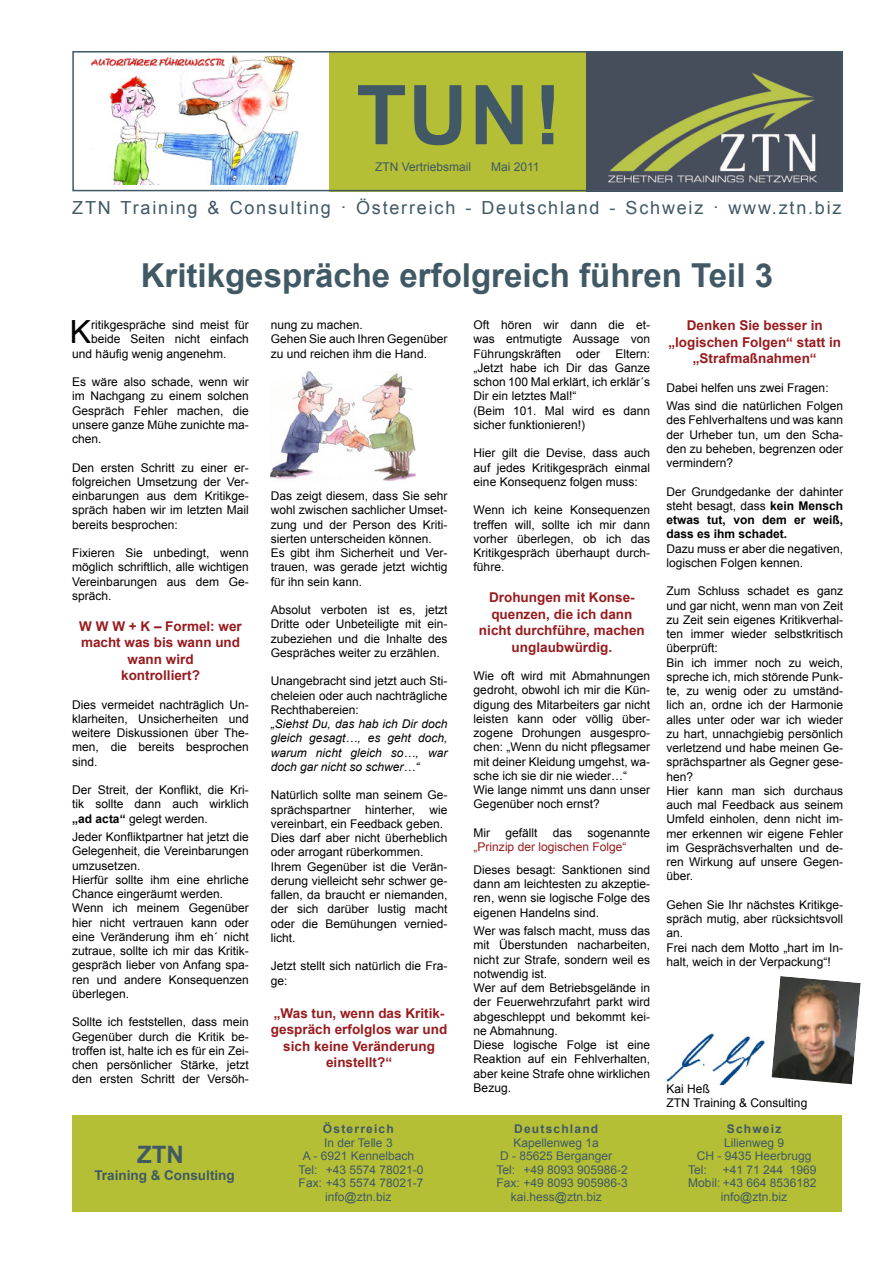
<style>
.page{position:relative;width:893px;height:1263px;background:#fff}
.page>*{position:absolute;margin:0;border:0;box-sizing:border-box;transform-origin:0 0}
.t1{font:700 82.5px "Arial";color:#405965}
.t2{font:700 33px "Arial";color:#405965}
.t3{font:31.95px "Arial";color:#000}
.t4{font:700 24px "Arial";color:#405965}
.t5{font:18px "Arial";letter-spacing:.1em;color:#405965}
.t6{font:700 13.5px/16.5px "Arial";color:#981b1e;text-align:center}
.t7{font:700 13.5px "Arial";color:#405965}
.t8{font:12px/14.2px "Arial";color:#000;text-align:justify}
.t9{font:12px/13.5px "Arial";color:#405965;text-align:center}
.t10{font:italic 12px/14.2px "Arial";color:#000;text-align:justify}
.t11{font:700 12px/14.2px "Arial";color:#000;text-align:justify}
.t12{font:700 12px "Arial";letter-spacing:.1em;color:#405965}
.t13{font:12px "Arial";color:#981b1e}
.s1{font-weight:400}
.s2{font-weight:700}
</style>
<div class="page">
<div style="left:329px;top:51px;width:256px;height:140px;background:#b5bf35"></div>
<img style="left:586px;top:53px;width:254px;height:136px">
<div style="left:72px;top:51px;width:770px;height:140px;border:1px solid #405965"></div>
<div style="left:72px;top:1115px;width:769px;height:97px;background:#b5bf35"></div>
<img style="left:271px;top:372px;width:144px;height:109px">
<img style="left:91px;top:56px;width:208px;height:129px">
<img style="left:666px;top:1033px;width:100px;height:51px">
<img style="left:771px;top:976px;width:89px;height:108px">
<h1 class="t1" style="left:356px;top:84px;width:207px">TUN!</h1>
<p class="t9" style="left:375px;top:161px;width:98px">ZTN Vertriebsmail</p>
<p class="t9" style="left:491px;top:161px;width:50px">Mai 2011</p>
<h3 class="t5" style="left:72px;top:201px;width:770px">ZTN Training &amp; Consulting . Österreich - Deutschland - Schweiz . www.ztn.biz</h3>
<h2 class="t2" style="left:141px;top:263px;width:634px">Kritikgespräche erfolgreich führen Teil 3</h2>
<p class="t8" style="left:271px;top:319px;width:178px;text-align:left">nung zu machen.<br>Gehen Sie auch Ihren Gegenüber zu und reichen ihm die Hand.</p>
<p class="t8" style="left:473px;top:319px;width:178px">Oft hören wir dann die et&shy;was entmutigte Aussage von Führungskräften</p>
<p class="t6" style="left:668px;top:318px;width:174px">Denken Sie besser in „logischen Folgen“ statt in „Strafmaßnahmen“</p>
<p class="t8" style="left:666px;top:379px;width:178px;line-height:18.5px">Dabei helfen uns zwei Fragen:<br>Was sind die natürlichen Folgen</p>
<p class="t8" style="left:666px;top:414px;width:178px">des Fehlverhaltens und was kann der Urheber tun, um den Scha&shy;den zu beheben, begrenzen oder vermindern?</p>
<p class="t11" style="left:666px;top:485px;width:178px"><span class="s1">Der Grundgedanke der dahinter steht besagt, dass</span> kein Mensch etwas tut, von dem er weiß, dass es ihm schadet.</p>
<p class="t8" style="left:666px;top:542px;width:178px">Dazu muss er aber die negativen, logischen Folgen kennen.</p>
<p class="t8" style="left:666px;top:585px;width:178px;text-align:left">Zum Schluss schadet es ganz und gar nicht, wenn man von Zeit zu Zeit sein eigenes Kritikverhal&shy;ten immer wieder selbstkritisch überprüft:<br>Bin ich immer noch zu weich, spreche ich, mich störende Punk&shy;te, zu wenig oder zu umständ&shy;lich an, ordne ich der Harmonie alles unter oder war ich wieder zu hart, unnachgiebig persönlich verletzend und habe meinen Ge&shy;sprächspartner als Gegner gese&shy;hen?<br>Hier kann man sich durchaus auch mal Feedback aus seinem<br>Umfeld einholen, denn nicht im&shy;mer erkennen wir eigene Fehler im Gesprächsverhalten und de&shy;ren Wirkung auf unsere Gegen&shy;über.</p>
<p class="t8" style="left:666px;top:899px;width:178px;text-align:left">Gehen Sie Ihr nächstes Kritikge&shy;spräch mutig, aber rücksichtsvoll an.<br>Frei nach dem Motto „hart im In&shy;halt, weich in der Verpackung“!</p>
<h3 class="t3" style="left:70px;top:320px;width:23px">K</h3>
<p class="t8" style="left:91px;top:319px;width:159px">ritikgespräche sind meist für</p>
<p class="t8" style="left:91px;top:333px;width:159px">beide Seiten nicht einfach</p>
<p class="t8" style="left:72px;top:347px;width:156px">und häufig wenig angenehm.</p>
<p class="t8" style="left:72px;top:376px;width:178px">Es wäre also schade, wenn wir im Nachgang zu einem solchen Gespräch Fehler machen, die unsere ganze Mühe zunichte ma&shy;chen.</p>
<p class="t8" style="left:72px;top:461px;width:178px">Den ersten Schritt zu einer er&shy;folgreichen Umsetzung der Ver&shy;einbarungen aus dem Kritikge&shy;spräch haben wir im letzten Mail bereits besprochen:</p>
<p class="t8" style="left:72px;top:547px;width:178px">Fixieren Sie unbedingt, wenn möglich schriftlich, alle wichtigen Vereinbarungen aus dem Ge&shy;spräch.</p>
<p class="t6" style="left:79px;top:619px;width:164px">W W W + K – Formel: wer macht was bis wann und wann wird<br>kontrolliert?</p>
<p class="t8" style="left:72px;top:698px;width:178px">Dies vermeidet nachträglich Un&shy;klarheiten, Unsicherheiten und weitere Diskussionen über The&shy;men, die bereits besprochen sind.</p>
<p class="t8" style="left:72px;top:784px;width:178px">Der Streit, der Konflikt, die Kri&shy;tik sollte dann auch wirklich <span class="s2">„ad acta“</span> gelegt werden.</p>
<p class="t8" style="left:72px;top:831px;width:178px;text-align:left">Jeder Konfliktpartner hat jetzt die<br>Gelegenheit, die Vereinbarungen umzusetzen.<br>Hierfür sollte ihm eine ehrliche<br>Chance eingeräumt werden.<br>Wenn ich meinem Gegenüber hier nicht vertrauen kann oder eine Veränderung ihm eh´ nicht zutraue, sollte ich mir das Kritik&shy;gespräch lieber von Anfang spa&shy;ren und andere Konsequenzen überlegen.</p>
<p class="t8" style="left:72px;top:1016px;width:178px">Sollte ich feststellen, dass mein Gegenüber durch die Kritik be&shy;troffen ist, halte ich es für ein Zei&shy;chen persönlicher Stärke, jetzt den ersten Schritt der Versöh-</p>
<p class="t8" style="left:473px;top:347px;width:178px;text-align:left;text-indent:142px">Eltern: „Jetzt habe ich Dir das Ganze schon 100 Mal erklärt, ich erklär´s<br>Dir ein letztes Mal!“<br>(Beim 101. Mal wird es dann sicher funktionieren!)</p>
<p class="t8" style="left:473px;top:447px;width:178px">Hier gilt die Devise, dass auch auf jedes Kritikgespräch einmal eine Konsequenz folgen muss:</p>
<p class="t8" style="left:473px;top:504px;width:178px">Wenn ich keine Konsequenzen treffen will, sollte ich mir dann vorher überlegen, ob ich das Kritikgespräch überhaupt durch&shy;führe.</p>
<p class="t6" style="left:479px;top:590px;width:167px">Drohungen mit Konse&shy;quenzen, die ich dann nicht durchführe, machen unglaubwürdig.</p>
<p class="t8" style="left:473px;top:670px;width:178px;text-align:left">Wie oft wird mit Abmahnungen gedroht, obwohl ich mir die Kün&shy;digung des Mitarbeiters gar nicht leisten kann oder völlig über&shy;zogene Drohungen ausgespro&shy;chen: „Wenn du nicht pflegsamer mit deiner Kleidung umgehst, wa&shy;sche ich sie dir nie wieder…“<br>Wie lange nimmt uns dann unser<br>Gegenüber noch ernst?</p>
<p class="t8" style="left:473px;top:827px;width:18px">Mir</p>
<p class="t8" style="left:505px;top:827px;width:34px">gefällt</p>
<p class="t8" style="left:553px;top:827px;width:21px">das</p>
<p class="t8" style="left:587px;top:827px;width:64px">sogenannte</p>
<p class="t13" style="left:473px;top:842px;width:154px">„Prinzip der logischen Folge“</p>
<p class="t8" style="left:473px;top:864px;width:178px">Dieses besagt: Sanktionen sind dann am leichtesten zu akzeptie&shy;ren, wenn sie logische Folge des eigenen Handelns sind.</p>
<p class="t8" style="left:473px;top:925px;width:178px;text-align:left">Wer was falsch macht, muss das mit Überstunden nacharbeiten, nicht zur Strafe, sondern weil es notwendig ist.<br>Wer auf dem Betriebsgelände in der Feuerwehrzufahrt parkt wird abgeschleppt und bekommt kei&shy;ne Abmahnung.<br>Diese logische Folge ist eine<br>Reaktion auf ein Fehlverhalten, aber keine Strafe ohne wirklichen<br>Bezug.</p>
<p class="t8" style="left:576px;top:347px;width:26px">oder</p>
<p class="t8" style="left:271px;top:490px;width:178px;text-align:left">Das zeigt diesem, dass Sie sehr wohl zwischen sachlicher Umset&shy;zung und der Person des Kriti&shy;sierten unterscheiden können.<br>Es gibt ihm Sicherheit und Ver&shy;trauen, was gerade jetzt wichtig für ihn sein kann.</p>
<p class="t8" style="left:271px;top:604px;width:178px">Absolut verboten ist es, jetzt Dritte oder Unbeteiligte mit ein&shy;zubeziehen und die Inhalte des Gespräches weiter zu erzählen.</p>
<p class="t8" style="left:271px;top:675px;width:178px">Unangebracht sind jetzt auch Sti&shy;cheleien oder auch nachträgliche Rechthabereien:</p>
<p class="t10" style="left:271px;top:718px;width:178px">„Siehst Du, das hab ich Dir doch gleich gesagt…, es geht doch, warum nicht gleich so…, war doch gar nicht so schwer…“</p>
<p class="t8" style="left:271px;top:789px;width:178px;text-align:left">Natürlich sollte man seinem Ge&shy;sprächspartner hinterher, wie vereinbart, ein Feedback geben.<br>Dies darf aber nicht überheblich oder arrogant rüberkommen.<br>Ihrem Gegenüber ist die Verän&shy;derung vielleicht sehr schwer ge&shy;fallen, da braucht er niemanden, der sich darüber lustig macht oder die Bemühungen vernied&shy;licht.</p>
<p class="t8" style="left:271px;top:960px;width:178px">Jetzt stellt sich natürlich die Fra&shy;ge:</p>
<p class="t6" style="left:271px;top:1006px;width:178px">„Was tun, wenn das Kritik&shy;gespräch erfolglos war und sich keine Veränderung einstellt?“</p>
<p class="t8" style="left:666px;top:1083px;width:142px">Kai Heß<br>ZTN Training &amp; Consulting</p>
<h3 class="t4" style="left:137px;top:1146px;width:48px">ZTN</h3>
<p class="t7" style="left:94px;top:1170px;width:142px">Training &amp; Consulting</p>
<p class="t12" style="left:323px;top:1125px;width:72px">Österreich</p>
<p class="t9" style="left:298px;top:1137px;width:126px">In der Telle 3<br>A - 6921 Kennelbach<br>Tel: +43 5574 78021-0<br>Fax: +43 5574 78021-7 info@ztn.biz</p>
<p class="t12" style="left:514px;top:1125px;width:86px">Deutschland</p>
<p class="t9" style="left:513px;top:1137px;width:87px">Kapellenweg 1a</p>
<p class="t9" style="left:500px;top:1151px;width:114px">D - 85625 Berganger</p>
<p class="t9" style="left:496px;top:1164px;width:133px">Tel: +49 8093 905986-2</p>
<p class="t9" style="left:496px;top:1178px;width:133px">Fax: +49 8093 905986-3</p>
<p class="t9" style="left:511px;top:1191px;width:92px">kai.hess@ztn.biz</p>
<p class="t12" style="left:726px;top:1125px;width:56px">Schweiz</p>
<p class="t9" style="left:724px;top:1137px;width:62px">Lilienweg 9</p>
<p class="t9" style="left:696px;top:1151px;width:116px">CH - 9435 Heerbrugg</p>
<p class="t9" style="left:688px;top:1164px;width:20px">Tel:</p>
<p class="t9" style="left:722px;top:1164px;width:95px">+41 71 244 1969</p>
<p class="t9" style="left:688px;top:1178px;width:130px">Mobil: +43 664 8536182</p>
<p class="t9" style="left:721px;top:1191px;width:68px">info@ztn.biz</p>
</div>
